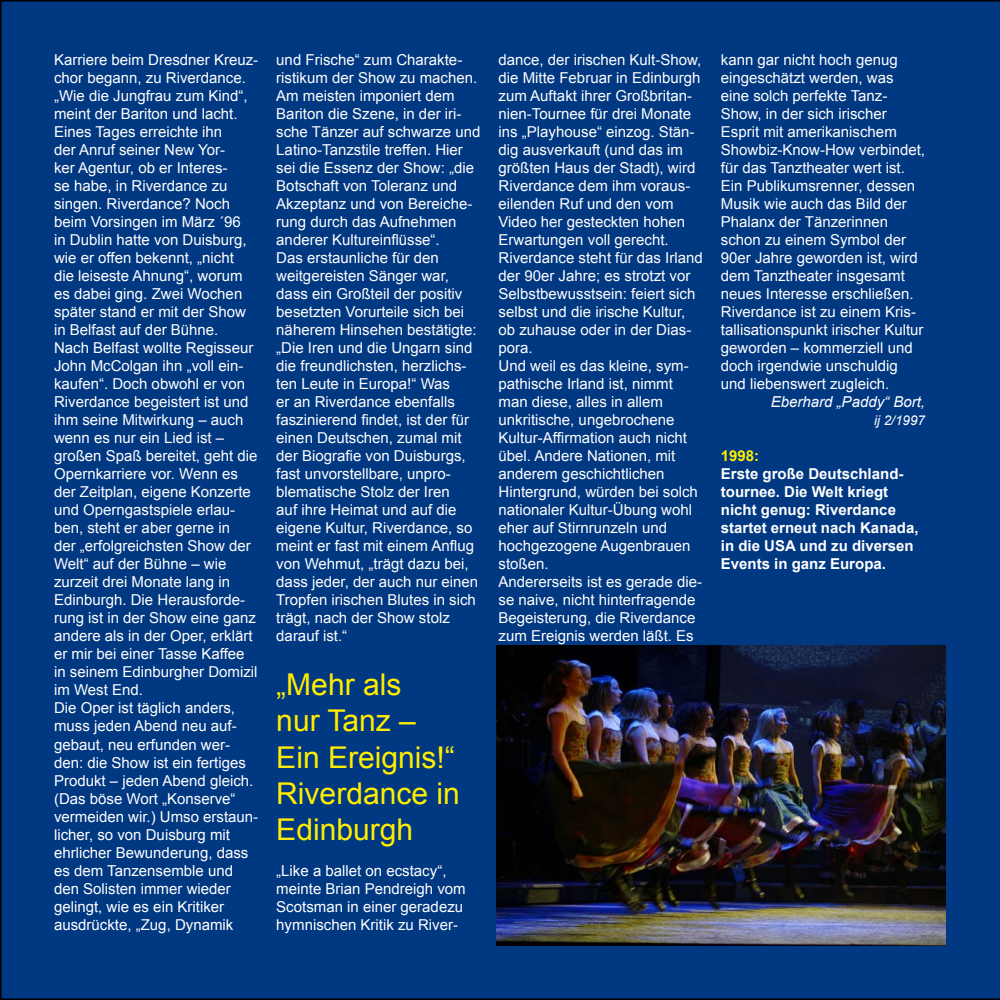
<style>
.page{position:relative;width:1000px;height:1000px;background:#fff}
.page>*{position:absolute;margin:0;border:0;box-sizing:border-box;transform-origin:0 0}
.t1{font:30px/36px "Arial";color:#ffed00}
.t2{font:15px/18px "Arial";color:#fff}
.t3{font:700 15px/18px "Arial";color:#fff}
.t4{font:italic 15px "Arial";color:#fff}
.t5{font:700 15px "Arial";color:#ffed00}
.t6{font:italic 13.5px "Arial";color:#fff}
</style>
<div class="page">
<div style="left:0;top:0;width:999px;height:999px;background:#003882"></div>
<img style="left:496px;top:645px;width:449px;height:300px">
<p class="t2" style="left:54px;top:51px;width:206px">Karriere beim Dresdner Kreuz&shy;chor begann, zu Riverdance. „Wie die Jungfrau zum Kind“, meint der Bariton und lacht.<br>Eines Tages erreichte ihn<br>der Anruf seiner New Yor-<br>ker Agentur, ob er Interes-<br>se habe, in Riverdance zu singen. Riverdance? Noch beim Vorsingen im März ´96<br>in Dublin hatte von Duisburg, wie er offen bekennt, „nicht<br>die leiseste Ahnung“, worum es dabei ging. Zwei Wochen später stand er mit der Show in Belfast auf der Bühne.<br>Nach Belfast wollte Regisseur<br>John McColgan ihn „voll ein&shy;kaufen“. Doch obwohl er von<br>Riverdance begeistert ist und ihm seine Mitwirkung – auch wenn es nur ein Lied ist – großen Spaß bereitet, geht die<br>Opernkarriere vor. Wenn es der Zeitplan, eigene Konzerte und Operngastspiele erlau&shy;ben, steht er aber gerne in<br>der „erfolgreichsten Show der<br>Welt“ auf der Bühne – wie zurzeit drei Monate lang in<br>Edinburgh. Die Herausforde&shy;rung ist in der Show eine ganz andere als in der Oper, erklärt er mir bei einer Tasse Kaffee in seinem Edinburgher Domizil im West End.<br>Die Oper ist täglich anders, muss jeden Abend neu auf&shy;gebaut, neu erfunden wer&shy;den: die Show ist ein fertiges<br>Produkt – jeden Abend gleich. (Das böse Wort „Konserve“ vermeiden wir.) Umso erstaun&shy;licher, so von Duisburg mit ehrlicher Bewunderung, dass es dem Tanzensemble und den Solisten immer wieder gelingt, wie es ein Kritiker ausdrückte, „Zug, Dynamik</p>
<p class="t2" style="left:276px;top:51px;width:205px">und Frische“ zum Charakte&shy;ristikum der Show zu machen.<br>Am meisten imponiert dem<br>Bariton die Szene, in der iri&shy;sche Tänzer auf schwarze und<br>Latino-Tanzstile treffen. Hier sei die Essenz der Show: „die<br>Botschaft von Toleranz und<br>Akzeptanz und von Bereiche&shy;rung durch das Aufnehmen anderer Kultureinflüsse“.<br>Das erstaunliche für den weitgereisten Sänger war, dass ein Großteil der positiv besetzten Vorurteile sich bei näherem Hinsehen bestätigte: „Die Iren und die Ungarn sind die freundlichsten, herzlichs&shy;ten Leute in Europa!“ Was<br>er an Riverdance ebenfalls faszinierend findet, ist der für einen Deutschen, zumal mit der Biografie von Duisburgs, fast unvorstellbare, unpro&shy;blematische Stolz der Iren<br>auf ihre Heimat und auf die eigene Kultur, Riverdance, so meint er fast mit einem Anflug von Wehmut, „trägt dazu bei, dass jeder, der auch nur einen<br>Tropfen irischen Blutes in sich trägt, nach der Show stolz darauf ist.“</p>
<h1 class="t1" style="left:276px;top:667px;width:185px">„Mehr als<br>nur Tanz –<br>Ein Ereignis!“<br>Riverdance in<br>Edinburgh</h1>
<p class="t2" style="left:276px;top:861px;width:191px">„Like a ballet on ecstacy“, meinte Brian Pendreigh vom<br>Scotsman in einer geradezu hymnischen Kritik zu River-</p>
<p class="t2" style="left:498px;top:51px;width:206px">dance, der irischen Kult-Show, die Mitte Februar in Edinburgh zum Auftakt ihrer Großbritan&shy;nien-Tournee für drei Monate ins „Playhouse“ einzog. Stän&shy;dig ausverkauft (und das im größten Haus der Stadt), wird<br>Riverdance dem ihm voraus&shy;eilenden Ruf und den vom<br>Video her gesteckten hohen<br>Erwartungen voll gerecht.<br>Riverdance steht für das Irland der 90er Jahre; es strotzt vor<br>Selbstbewusstsein: feiert sich selbst und die irische Kultur, ob zuhause oder in der Dias&shy;pora.<br>Und weil es das kleine, sym&shy;pathische Irland ist, nimmt man diese, alles in allem unkritische, ungebrochene<br>Kultur-Affirmation auch nicht übel. Andere Nationen, mit anderem geschichtlichen<br>Hintergrund, würden bei solch nationaler Kultur-Übung wohl eher auf Stirnrunzeln und hochgezogene Augenbrauen stoßen.<br>Andererseits ist es gerade die&shy;se naive, nicht hinterfragende<br>Begeisterung, die Riverdance zum Ereignis werden läßt. Es</p>
<p class="t2" style="left:720px;top:51px;width:206px">kann gar nicht hoch genug eingeschätzt werden, was eine solch perfekte Tanz-<br>Show, in der sich irischer<br>Esprit mit amerikanischem<br>Showbiz-Know-How verbindet, für das Tanztheater wert ist.<br>Ein Publikumsrenner, dessen<br>Musik wie auch das Bild der<br>Phalanx der Tänzerinnen schon zu einem Symbol der<br>90er Jahre geworden ist, wird dem Tanztheater insgesamt neues Interesse erschließen.<br>Riverdance ist zu einem Kris&shy;tallisationspunkt irischer Kultur geworden – kommerziell und doch irgendwie unschuldig und liebenswert zugleich.</p>
<p class="t4" style="left:770px;top:392px;width:156px">Eberhard „Paddy“ Bort,</p>
<p class="t6" style="left:873px;top:411px;width:53px">ij 2/1997</p>
<p class="t5" style="left:720px;top:446px;width:40px">1998:</p>
<p class="t3" style="left:720px;top:465px;width:199px">Erste große Deutschland&shy;tournee. Die Welt kriegt nicht genug: Riverdance startet erneut nach Kanada, in die USA und zu diversen<br>Events in ganz Europa.</p>
</div>
